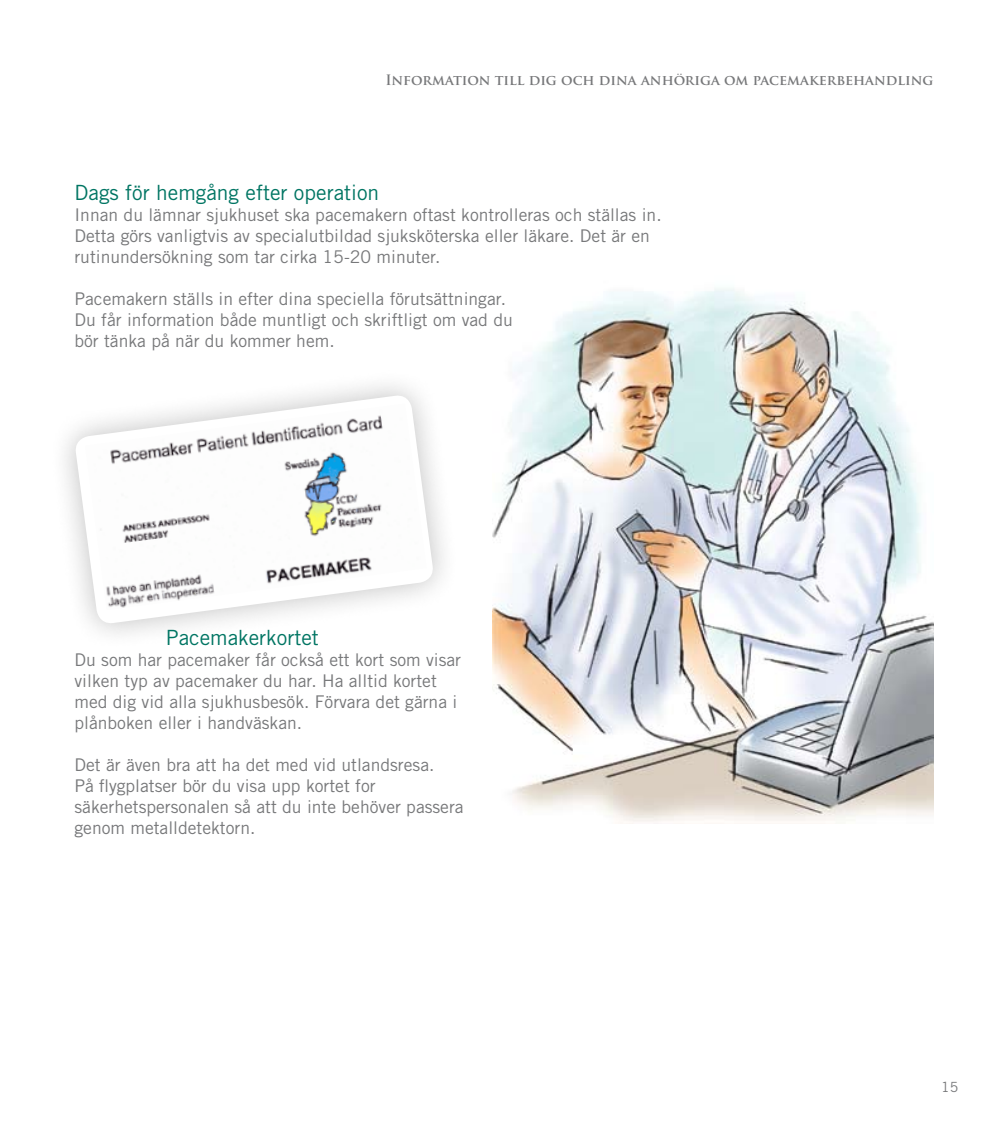
<style>
.page{position:relative;width:1008px;height:1136px;background:#fff}
.page>*{position:absolute;margin:0;border:0;box-sizing:border-box;transform-origin:0 0}
.t1{font:21px "Trade Gothic";color:#007563}
.t2{font:17.5px/21px "Trade Gothic";color:#77787a}
.t3{font:700 14px "Trajan Pro";color:#77787a}
.t4{font:14px "Trade Gothic";color:#77787a}
</style>
<div class="page">
<svg style="left:74px;top:394px;width:360px;height:231px"></svg>
<img style="left:85px;top:404px;width:341px;height:206px">
<img style="left:492px;top:288px;width:441px;height:534px">
<p class="t3" style="left:385px;top:71px;width:549px">Information till dig och dina anhöriga om pacemakerbehandling</p>
<p class="t1" style="left:74px;top:180px;width:306px">Dags för hemgång efter operation</p>
<p class="t2" style="left:74px;top:204px;width:588px">Innan du lämnar sjukhuset ska pacemakern oftast kontrolleras och ställas in.<br>Detta görs vanligtvis av specialutbildad sjuksköterska eller läkare. Det är en rutinundersökning som tar cirka 15-20 minuter.</p>
<p class="t2" style="left:74px;top:288px;width:439px">Pacemakern ställs in efter dina speciella förutsättningar.<br>Du får information både muntligt och skriftligt om vad du bör tänka på när du kommer hem.</p>
<p class="t1" style="left:166px;top:625px;width:154px">Pacemakerkortet</p>
<p class="t2" style="left:74px;top:649px;width:388px">Du som har pacemaker får också ett kort som visar vilken typ av pacemaker du har. Ha alltid kortet med dig vid alla sjukhusbesök. Förvara det gärna i plånboken eller i handväskan.</p>
<p class="t2" style="left:74px;top:754px;width:390px">Det är även bra att ha det med vid utlandsresa.<br>På flygplatser bör du visa upp kortet for säkerhetspersonalen så att du inte behöver passera genom metalldetektorn.</p>
<p class="t4" style="left:940px;top:1079px;width:19px">15</p>
</div>
